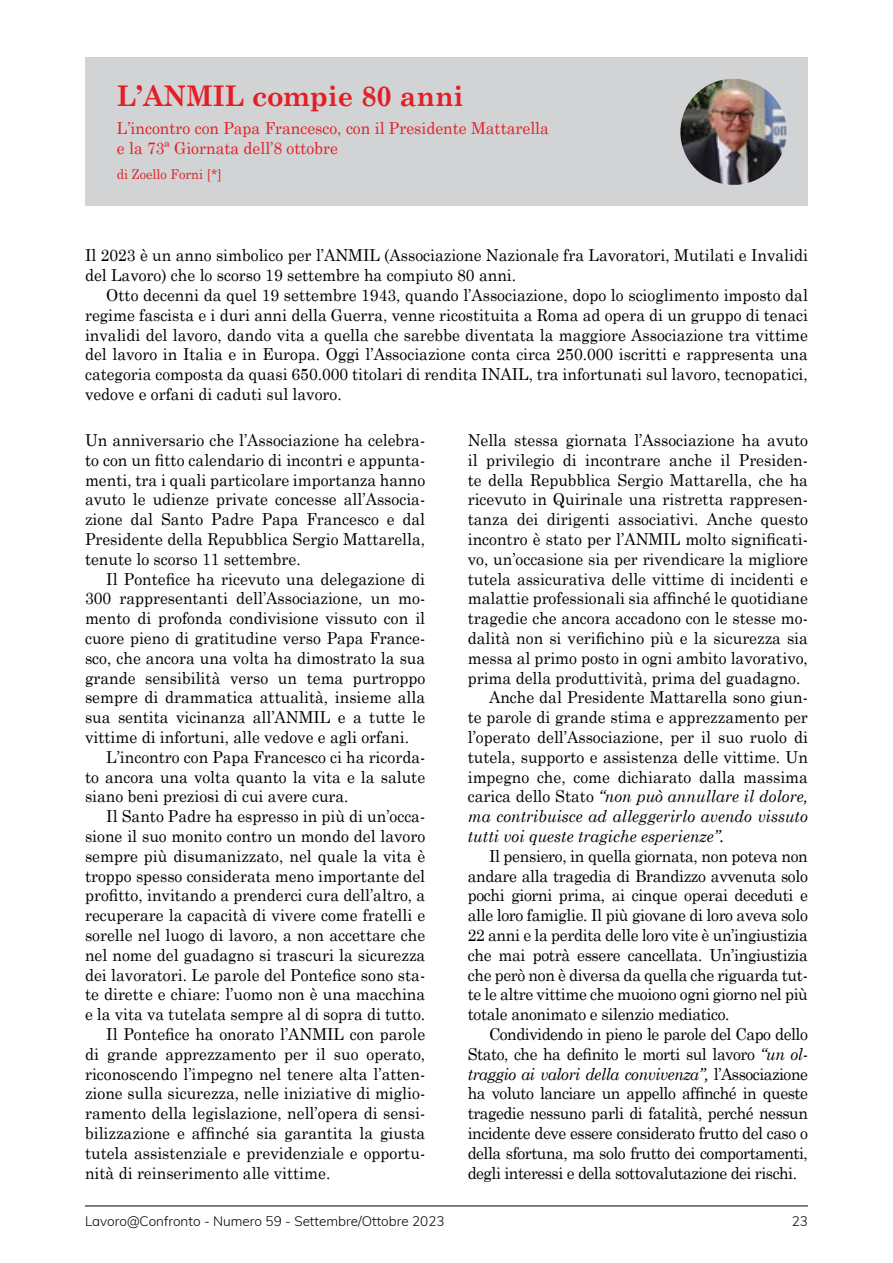
<style>
.page{position:relative;width:893px;height:1263px;background:#fff}
.page>*{position:absolute;margin:0;border:0;box-sizing:border-box;transform-origin:0 0}
.t1{font:700 28.5px "Century Schoolbook";color:#e21f26;scale:.95 1}
.t2{font:16.5px/19.8px "Century Schoolbook";color:#000;text-align:justify;scale:.95 1}
.t3{font:italic 16.5px "Century Schoolbook";color:#000;scale:.95 1}
.t4{font:16.5px/19.8px "Century Schoolbook";color:#e21f26;scale:.95 1}
.t5{font:300 13.5px "Muli";color:#000}
.t6{font:13.5px "Century Schoolbook";color:#e21f26;scale:.95 1}
.s1{font-style:normal}
.s2{font-style:italic}
</style>
<div class="page">
<hr style="left:85px;top:1205px;width:723px;height:1px;background:#000">
<div style="left:85px;top:57px;width:723px;height:149px;background:#d1d3d4"></div>
<img style="left:680px;top:79px;width:107px;height:106px;border-radius:52px">
<h1 class="t1" style="left:117px;top:78px;width:366px">L’ANMIL compie 80 anni</h1>
<p class="t4" style="left:117px;top:118px;width:456px">L’incontro con Papa Francesco, con il Presidente Mattarella e la 73ª Giornata dell’8 ottobre</p>
<p class="t6" style="left:117px;top:165px;width:112px">di Zoello Forni [*]</p>
<p class="t2" style="left:85px;top:245px;width:762px">Il 2023 è un anno simbolico per l’ANMIL (Associazione Nazionale fra Lavoratori, Mutilati e Invalidi del Lavoro) che lo scorso 19 settembre ha compiuto 80 anni.</p>
<p class="t2" style="left:85px;top:285px;width:762px;text-indent:21px">Otto decenni da quel 19 settembre 1943, quando l’Associazione, dopo lo scioglimento imposto dal regime fascista e i duri anni della Guerra, venne ricostituita a Roma ad opera di un gruppo di tenaci invalidi del lavoro, dando vita a quella che sarebbe diventata la maggiore Associazione tra vittime del lavoro in Italia e in Europa. Oggi l’Associazione conta circa 250.000 iscritti e rappresenta una categoria composta da quasi 650.000 titolari di rendita INAIL, tra infortunati sul lavoro, tecnopatici, vedove e orfani di caduti sul lavoro.</p>
<p class="t2" style="left:468px;top:430px;width:360px">Nella stessa giornata l’Associazione ha avuto</p>
<p class="t2" style="left:468px;top:449px;width:360px">il privilegio di incontrare anche il Presiden-</p>
<p class="t2" style="left:468px;top:469px;width:360px">te della Repubblica Sergio Mattarella, che ha</p>
<p class="t2" style="left:468px;top:489px;width:360px">ricevuto in Quirinale una ristretta rappresen-</p>
<p class="t2" style="left:468px;top:509px;width:360px">tanza dei dirigenti associativi. Anche questo</p>
<p class="t2" style="left:468px;top:529px;width:360px">incontro è stato per l’ANMIL molto significati-</p>
<p class="t2" style="left:468px;top:548px;width:360px">vo, un’occasione sia per rivendicare la migliore</p>
<p class="t2" style="left:468px;top:568px;width:360px">tutela assicurativa delle vittime di incidenti e</p>
<p class="t2" style="left:468px;top:588px;width:360px">malattie professionali sia affinché le quotidiane</p>
<p class="t2" style="left:468px;top:608px;width:360px">tragedie che ancora accadono con le stesse mo-</p>
<p class="t2" style="left:468px;top:628px;width:360px">dalità non si verifichino più e la sicurezza sia</p>
<p class="t2" style="left:468px;top:647px;width:360px">messa al primo posto in ogni ambito lavorativo,</p>
<p class="t2" style="left:468px;top:667px;width:352px">prima della produttività, prima del guadagno.</p>
<p class="t2" style="left:489px;top:687px;width:337px">Anche dal Presidente Mattarella sono giun-</p>
<p class="t2" style="left:468px;top:707px;width:360px">te parole di grande stima e apprezzamento per</p>
<p class="t2" style="left:468px;top:727px;width:360px">l’operato dell’Associazione, per il suo ruolo di</p>
<p class="t2" style="left:468px;top:746px;width:360px">tutela, supporto e assistenza delle vittime. Un</p>
<p class="t2" style="left:468px;top:766px;width:360px">impegno che, come dichiarato dalla massima</p>
<p class="t3" style="left:468px;top:786px;width:360px"><span class="s1">carica dello Stato</span> “non può annullare il dolore,</p>
<p class="t3" style="left:468px;top:806px;width:360px">ma contribuisce ad alleggerirlo avendo vissuto</p>
<p class="t3" style="left:468px;top:826px;width:272px">tutti voi queste tragiche esperienze”.</p>
<p class="t2" style="left:468px;top:845px;width:360px;text-indent:21px">Il pensiero, in quella giornata, non poteva non andare alla tragedia di Brandizzo avvenuta solo pochi giorni prima, ai cinque operai deceduti e alle loro famiglie. Il più giovane di loro aveva solo 22 anni e la perdita delle loro vite è un’ingiustizia che mai potrà essere cancellata. Un’ingiustizia che però non è diversa da quella che riguarda tut&shy;te le altre vittime che muoiono ogni giorno nel più totale anonimato e silenzio mediatico.</p>
<p class="t2" style="left:468px;top:1024px;width:360px;text-indent:21px">Condividendo in pieno le parole del Capo dello Stato, che ha definito le morti sul lavoro <span class="s2">“un ol&shy;traggio ai valori della convivenza”,</span> l’Associazione ha voluto lanciare un appello affinché in queste tragedie nessuno parli di fatalità, perché nessun incidente deve essere considerato frutto del caso o della sfortuna, ma solo frutto dei comportamenti, degli interessi e della sottovalutazione dei rischi.</p>
<p class="t2" style="left:85px;top:430px;width:360px">Un anniversario che l’Associazione ha celebra&shy;to con un fitto calendario di incontri e appunta&shy;menti, tra i quali particolare importanza hanno avuto le udienze private concesse all’Associa&shy;zione dal Santo Padre Papa Francesco e dal Presidente della Repubblica Sergio Mattarella, tenute lo scorso 11 settembre.</p>
<p class="t2" style="left:106px;top:568px;width:337px">Il Pontefice ha ricevuto una delegazione di</p>
<p class="t2" style="left:85px;top:588px;width:360px">300 rappresentanti dell’Associazione, un mo-</p>
<p class="t2" style="left:85px;top:608px;width:360px">mento di profonda condivisione vissuto con il</p>
<p class="t2" style="left:85px;top:628px;width:360px">cuore pieno di gratitudine verso Papa France-</p>
<p class="t2" style="left:85px;top:647px;width:360px">sco, che ancora una volta ha dimostrato la sua</p>
<p class="t2" style="left:85px;top:667px;width:360px">grande sensibilità verso un tema purtroppo</p>
<p class="t2" style="left:85px;top:687px;width:360px">sempre di drammatica attualità, insieme alla</p>
<p class="t2" style="left:85px;top:707px;width:360px">sua sentita vicinanza all’ANMIL e a tutte le</p>
<p class="t2" style="left:85px;top:727px;width:343px">vittime di infortuni, alle vedove e agli orfani.</p>
<p class="t2" style="left:106px;top:746px;width:337px">L’incontro con Papa Francesco ci ha ricorda-</p>
<p class="t2" style="left:85px;top:766px;width:360px">to ancora una volta quanto la vita e la salute</p>
<p class="t2" style="left:85px;top:786px;width:279px">siano beni preziosi di cui avere cura.</p>
<p class="t2" style="left:106px;top:806px;width:337px">Il Santo Padre ha espresso in più di un’occa-</p>
<p class="t2" style="left:85px;top:826px;width:360px">sione il suo monito contro un mondo del lavoro</p>
<p class="t2" style="left:85px;top:845px;width:360px">sempre più disumanizzato, nel quale la vita è</p>
<p class="t2" style="left:85px;top:865px;width:360px">troppo spesso considerata meno importante del</p>
<p class="t2" style="left:85px;top:885px;width:360px">profitto, invitando a prenderci cura dell’altro, a</p>
<p class="t2" style="left:85px;top:905px;width:360px">recuperare la capacità di vivere come fratelli e</p>
<p class="t2" style="left:85px;top:925px;width:360px">sorelle nel luogo di lavoro, a non accettare che</p>
<p class="t2" style="left:85px;top:944px;width:360px">nel nome del guadagno si trascuri la sicurezza</p>
<p class="t2" style="left:85px;top:964px;width:360px">dei lavoratori. Le parole del Pontefice sono sta-</p>
<p class="t2" style="left:85px;top:984px;width:360px">te dirette e chiare: l’uomo non è una macchina</p>
<p class="t2" style="left:85px;top:1004px;width:360px">e la vita va tutelata sempre al di sopra di tutto.</p>
<p class="t2" style="left:106px;top:1024px;width:337px">Il Pontefice ha onorato l’ANMIL con parole</p>
<p class="t2" style="left:85px;top:1043px;width:360px">di grande apprezzamento per il suo operato,</p>
<p class="t2" style="left:85px;top:1063px;width:360px">riconoscendo l’impegno nel tenere alta l’atten-</p>
<p class="t2" style="left:85px;top:1083px;width:360px">zione sulla sicurezza, nelle iniziative di miglio-</p>
<p class="t2" style="left:85px;top:1103px;width:360px">ramento della legislazione, nell’opera di sensi-</p>
<p class="t2" style="left:85px;top:1123px;width:360px">bilizzazione e affinché sia garantita la giusta</p>
<p class="t2" style="left:85px;top:1142px;width:360px">tutela assistenziale e previdenziale e opportu-</p>
<p class="t2" style="left:85px;top:1162px;width:260px">nità di reinserimento alle vittime.</p>
<p class="t5" style="left:85px;top:1212px;width:361px">Lavoro@Confronto - Numero 59 - Settembre/Ottobre 2023</p>
<p class="t5" style="left:792px;top:1212px;width:18px">23</p>
</div>
